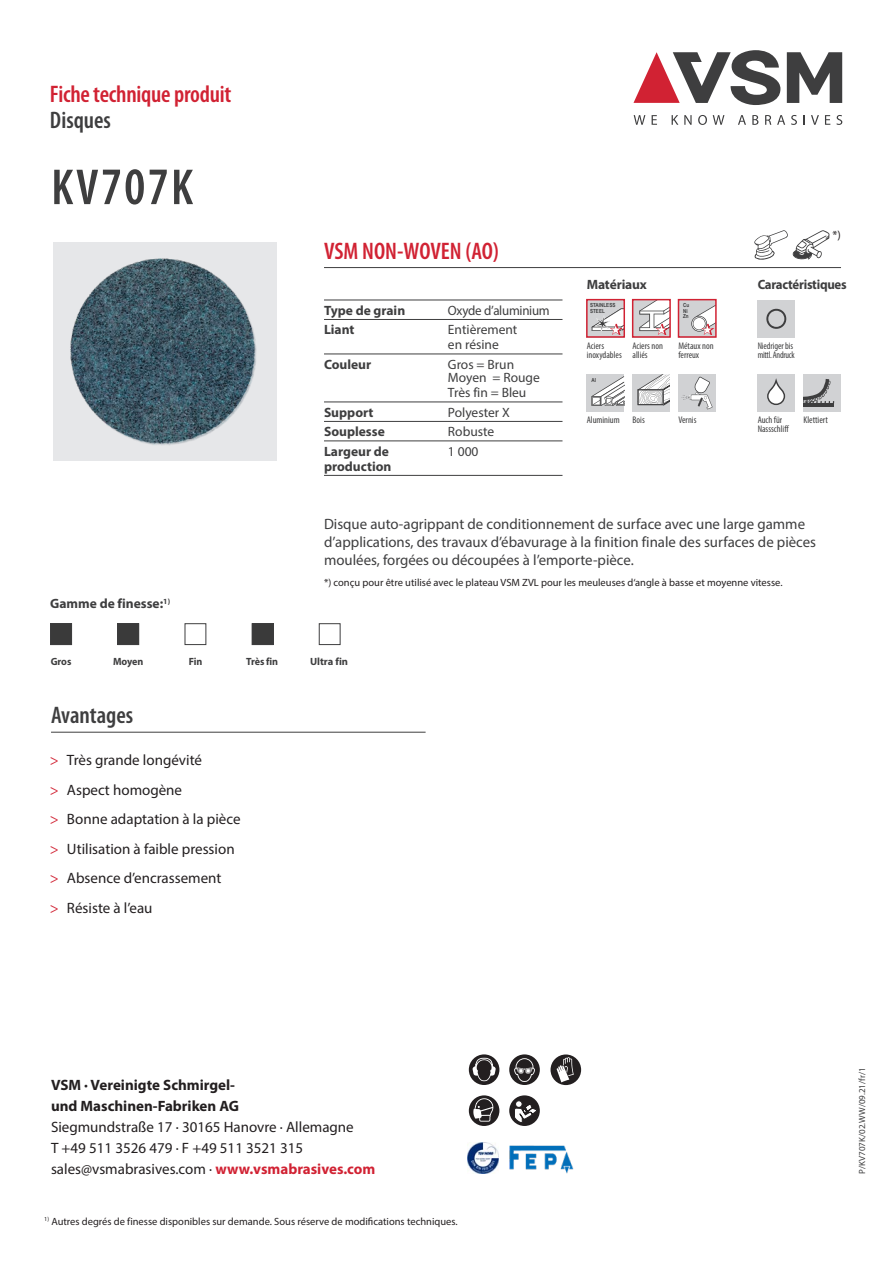
<style>
.page{position:relative;width:893px;height:1263px;background:#fff}
.page>*{position:absolute;margin:0;border:0;box-sizing:border-box;transform-origin:0 0}
.t1{font:600 condensed 51px "Myriad Pro";color:#3e3e3f}
.t2{font:600 condensed 24px "Myriad Pro";letter-spacing:-.01em;color:#d12233}
.t3{font:600 condensed 24px "Myriad Pro";color:#3e3e3f}
.t4{font:15px/29.5px "Myriad Pro";color:#231f20}
.t5{font:15px/18px "Myriad Pro";color:#3e3e3f}
.t6{font:700 15px/21px "Myriad Pro";color:#231f20}
.t7{font:700 13.5px/15px "Myriad Pro";color:#3e3e3f}
.t8{font:13.5px/15px "Myriad Pro";color:#3e3e3f}
.t9{font:700 13.5px "Myriad Pro";letter-spacing:-.02em;color:#3e3e3f;scale:.95 1}
.t10{font:13.5px "Myriad Pro";letter-spacing:-.02em;color:#3e3e3f;scale:.96 1}
.t11{font:12px "Myriad Pro";color:#231f20}
.t12{font:10.5px "Myriad Pro";color:#231f20}
.t13{font:700 10.5px "Myriad Pro";letter-spacing:-.01em;color:#3e3e3f;scale:.96 1}
.t14{font:700 10.5px "Myriad Pro";letter-spacing:-.01em;color:#3e3e3f}
.t15{font:condensed 9.6px/9.3px "Myriad Pro";color:#3e3e3f}
.t16{font:condensed 9.6px/9.3px "Myriad Pro";letter-spacing:-.02em;color:#3e3e3f}
.t17{font:9px "Myriad Pro";color:#3e3e3f}
.t18{font:700 5.55px/5.6px "Arial Narrow";color:#3e3e3f}
.s1{font-size:53.1px}
.s2{color:#d12233}
.s3{font-weight:700;color:#d12233}
</style>
<div class="page">
<div style="left:53px;top:242px;width:224px;height:219px;background:#e6e7e9"></div>
<img style="left:70px;top:258px;width:187px;height:187px">
<hr style="left:324px;top:267px;width:517px;height:1px;background:#3e3e3f">
<hr style="left:51px;top:732px;width:375px;height:1px;background:#3e3e3f">
<svg style="left:633px;top:50px;width:147px;height:55px"></svg>
<svg style="left:787px;top:52px;width:55px;height:51px"></svg>
<svg style="left:634px;top:115px;width:11px;height:10px"></svg>
<svg style="left:652px;top:115px;width:5px;height:10px"></svg>
<svg style="left:672px;top:115px;width:6px;height:10px"></svg>
<svg style="left:684px;top:115px;width:8px;height:10px"></svg>
<svg style="left:698px;top:115px;width:9px;height:10px"></svg>
<svg style="left:713px;top:115px;width:11px;height:10px"></svg>
<svg style="left:738px;top:115px;width:8px;height:10px"></svg>
<svg style="left:752px;top:115px;width:6px;height:10px"></svg>
<svg style="left:765px;top:115px;width:6px;height:10px"></svg>
<svg style="left:777px;top:115px;width:8px;height:10px"></svg>
<svg style="left:791px;top:115px;width:6px;height:10px"></svg>
<svg style="left:811px;top:115px;width:8px;height:10px"></svg>
<svg style="left:825px;top:115px;width:5px;height:10px"></svg>
<svg style="left:836px;top:115px;width:6px;height:10px"></svg>
<img style="left:119px;top:625px;width:18px;height:18px">
<div style="left:117px;top:623px;width:22px;height:22px;border:1px solid #3e3e3f"></div>
<img style="left:254px;top:625px;width:17px;height:18px">
<div style="left:252px;top:623px;width:21px;height:22px;border:1px solid #3e3e3f"></div>
<div style="left:319px;top:623px;width:21px;height:22px;border:1px solid #3e3e3f"></div>
<div style="left:185px;top:623px;width:21px;height:22px;border:1px solid #3e3e3f"></div>
<img style="left:52px;top:625px;width:18px;height:18px">
<div style="left:50px;top:623px;width:22px;height:22px;border:1px solid #3e3e3f"></div>
<svg style="left:754px;top:230px;width:75px;height:30px"></svg>
<img style="left:468px;top:1142px;width:31px;height:32px">
<svg style="left:469px;top:1054px;width:30px;height:31px"></svg>
<svg style="left:472px;top:1058px;width:24px;height:23px"></svg>
<div style="left:509px;top:1054px;width:31px;height:31px;background:#231f20;border-radius:50%"></div>
<svg style="left:514px;top:1058px;width:21px;height:24px"></svg>
<div style="left:550px;top:1054px;width:31px;height:31px;background:#231f20;border-radius:50%"></div>
<svg style="left:557px;top:1057px;width:17px;height:25px"></svg>
<div style="left:469px;top:1095px;width:30px;height:31px;background:#231f20;border-radius:50%"></div>
<svg style="left:473px;top:1098px;width:20px;height:23px"></svg>
<svg style="left:509px;top:1095px;width:31px;height:31px"></svg>
<svg style="left:514px;top:1100px;width:24px;height:23px"></svg>
<img style="left:509px;top:1145px;width:65px;height:28px">
<div style="left:678px;top:300px;width:38px;height:38px;background:#d1d2d4"></div>
<div style="left:758px;top:374px;width:37px;height:38px;background:#d1d2d4"></div>
<svg style="left:767px;top:378px;width:18px;height:27px"></svg>
<div style="left:758px;top:300px;width:37px;height:38px;background:#d1d2d4"></div>
<svg style="left:766px;top:309px;width:20px;height:20px"></svg>
<div style="left:803px;top:374px;width:38px;height:38px;background:#d1d2d4"></div>
<hr style="left:803px;top:403px;width:31px;height:3px;background:#3e3e3f">
<svg style="left:803px;top:379px;width:32px;height:24px"></svg>
<div style="left:587px;top:300px;width:37px;height:38px;background:#d1d2d4"></div>
<div style="left:587px;top:374px;width:37px;height:38px;background:#d1d2d4"></div>
<svg style="left:591px;top:376px;width:34px;height:30px"></svg>
<div style="left:633px;top:300px;width:37px;height:38px;background:#d1d2d4"></div>
<div style="left:633px;top:374px;width:37px;height:38px;background:#d1d2d4"></div>
<svg style="left:637px;top:374px;width:33px;height:31px"></svg>
<div style="left:678px;top:374px;width:38px;height:38px;background:#d1d2d4"></div>
<svg style="left:682px;top:377px;width:31px;height:32px"></svg>
<hr style="left:324px;top:319px;width:124px;height:1px;background:#3e3e3f">
<hr style="left:448px;top:319px;width:114px;height:1px;background:#3e3e3f">
<hr style="left:324px;top:354px;width:124px;height:1px;background:#3e3e3f">
<hr style="left:448px;top:354px;width:114px;height:1px;background:#3e3e3f">
<hr style="left:324px;top:402px;width:124px;height:1px;background:#3e3e3f">
<hr style="left:448px;top:402px;width:114px;height:1px;background:#3e3e3f">
<hr style="left:324px;top:421px;width:124px;height:1px;background:#3e3e3f">
<hr style="left:448px;top:421px;width:114px;height:1px;background:#3e3e3f">
<hr style="left:324px;top:441px;width:124px;height:1px;background:#3e3e3f">
<hr style="left:448px;top:441px;width:114px;height:1px;background:#3e3e3f">
<hr style="left:324px;top:300px;width:124px;height:1px;background:#3e3e3f">
<hr style="left:448px;top:300px;width:114px;height:1px;background:#3e3e3f">
<hr style="left:324px;top:475px;width:124px;height:1px;background:#3e3e3f">
<hr style="left:448px;top:475px;width:114px;height:1px;background:#3e3e3f">
<div style="left:586px;top:299px;width:39px;height:39px;border:2px solid #d12233"></div>
<div style="left:632px;top:299px;width:39px;height:39px;border:2px solid #d12233"></div>
<div style="left:678px;top:299px;width:39px;height:39px;border:2px solid #d12233"></div>
<svg style="left:592px;top:308px;width:32px;height:27px"></svg>
<svg style="left:639px;top:300px;width:31px;height:35px"></svg>
<svg style="left:691px;top:300px;width:25px;height:35px"></svg>
<h2 class="t2" style="left:50px;top:79px;width:183px">Fiche technique produit</h2>
<h2 class="t3" style="left:50px;top:105px;width:63px">Disques</h2>
<h1 class="t1" style="left:51px;top:156px;width:143px">KV<span class="s1">707</span>K</h1>
<p class="t7" style="left:50px;top:596px;width:121px">Gamme de finesse:<sup>1)</sup></p>
<h2 class="t2" style="left:324px;top:236px;width:176px">VSM NON-WOVEN (AO)</h2>
<p class="t7" style="left:324px;top:302px;width:83px">Type de grain</p>
<p class="t10" style="left:448px;top:302px;width:107px">Oxyde d’aluminium</p>
<p class="t7" style="left:324px;top:322px;width:32px">Liant</p>
<p class="t8" style="left:448px;top:322px;width:71px">Entièrement en résine</p>
<p class="t7" style="left:324px;top:356px;width:49px">Couleur</p>
<p class="t8" style="left:448px;top:357px;width:93px;line-height:13.5px">Gros = Brun<br>Moyen = Rouge</p>
<p class="t8" style="left:448px;top:385px;width:80px">Très fin = Bleu</p>
<p class="t7" style="left:324px;top:404px;width:51px">Support</p>
<p class="t8" style="left:448px;top:404px;width:63px">Polyester X</p>
<p class="t7" style="left:324px;top:424px;width:62px">Souplesse</p>
<p class="t8" style="left:448px;top:424px;width:48px">Robuste</p>
<p class="t7" style="left:324px;top:443px;width:69px">Largeur de production</p>
<p class="t8" style="left:448px;top:443px;width:32px">1 000</p>
<p class="t11" style="left:833px;top:228px;width:10px">*)</p>
<p class="t7" style="left:587px;top:276px;width:62px">Matériaux</p>
<p class="t9" style="left:758px;top:275px;width:95px">Caractéristiques</p>
<p class="t18" style="left:590px;top:302px;width:27px">STAINLESS<br>STEEL</p>
<p class="t18" style="left:683px;top:302px;width:8px">Cu<br>Ni<br>Zn</p>
<p class="t15" style="left:587px;top:341px;width:37px">Aciers inoxydables</p>
<p class="t15" style="left:633px;top:341px;width:32px">Aciers non alliés</p>
<p class="t15" style="left:678px;top:341px;width:37px">Métaux non ferreux</p>
<p class="t16" style="left:758px;top:341px;width:38px">Niedriger bis mittl. Andruck</p>
<p class="t18" style="left:591px;top:376px;width:6px">Al</p>
<p class="t15" style="left:587px;top:415px;width:34px">Aluminium</p>
<p class="t15" style="left:633px;top:415px;width:14px">Bois</p>
<p class="t15" style="left:678px;top:415px;width:19px">Vernis</p>
<p class="t15" style="left:758px;top:415px;width:33px">Auch für<br>Nassschliff</p>
<p class="t15" style="left:803px;top:415px;width:26px">Klettiert</p>
<p class="t5" style="left:324px;top:515px;width:494px">Disque auto-agrippant de conditionnement de surface avec une large gamme d’applications, des travaux d’ébavurage à la finition finale des surfaces de pièces moulées, forgées ou découpées à l’emporte-pièce.</p>
<p class="t12" style="left:324px;top:576px;width:460px">*) conçu pour être utilisé avec le plateau VSM ZVL pour les meuleuses d‘angle à basse et moyenne vitesse.</p>
<p class="t13" style="left:51px;top:655px;width:23px">Gros</p>
<p class="t13" style="left:113px;top:655px;width:33px">Moyen</p>
<p class="t13" style="left:189px;top:655px;width:16px">Fin</p>
<p class="t13" style="left:246px;top:655px;width:35px">Très fin</p>
<p class="t14" style="left:310px;top:655px;width:40px">Ultra fin</p>
<h2 class="t3" style="left:51px;top:700px;width:84px">Avantages</h2>
<p class="t4" style="left:50px;top:745px;width:192px"><span class="s2">&gt;</span> Très grande longévité<br><span class="s2">&gt;</span> Aspect homogène<br><span class="s2">&gt;</span> Bonne adaptation à la pièce <span class="s2">&gt;</span> Utilisation à faible pression <span class="s2">&gt;</span> Absence d’encrassement<br><span class="s2">&gt;</span> Résiste à l’eau</p>
<p class="t6" style="left:51px;top:1074px;width:190px">VSM · Vereinigte Schmirgel&shy;und Maschinen-Fabriken AG</p>
<p class="t4" style="left:51px;top:1116px;width:326px;line-height:21px">Siegmundstraße 17 · 30165 Hanovre · Allemagne<br>T +49 511 3526 479 · F +49 511 3521 315 sales@vsmabrasives.com · <span class="s3">www.vsmabrasives.com</span></p>
<p class="t12" style="left:44px;top:1215px;width:415px"><sup>1)</sup> Autres degrés de finesse disponibles sur demande. Sous réserve de modifications techniques.</p>
<p class="t17" style="left:857px;top:1174px;width:107px;rotate:-90deg">P/KV707K/02.WW/09.21/fr/1</p>
</div>
